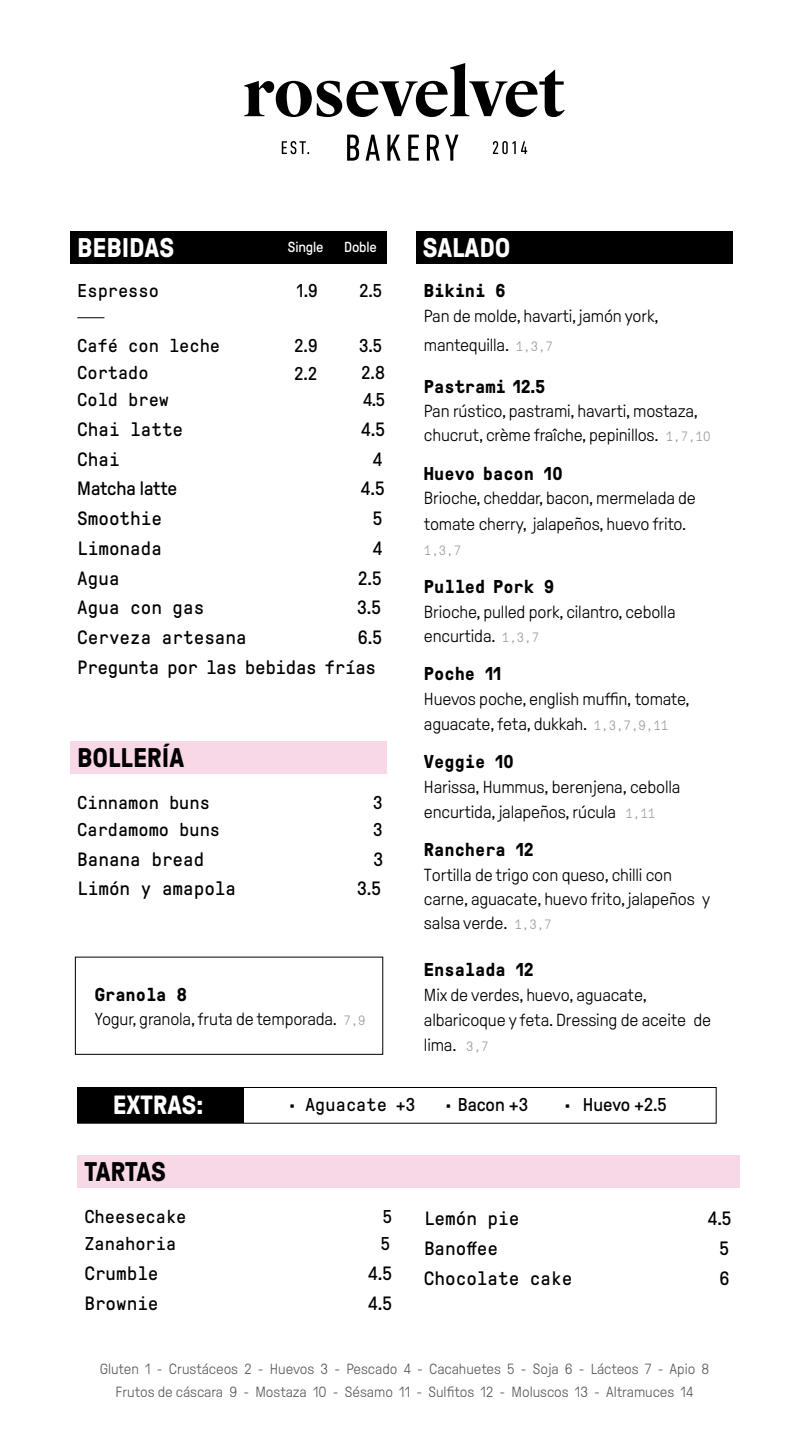
<style>
.page{position:relative;width:809px;height:1439px;background:#fff}
.page>*{position:absolute;margin:0;border:0;box-sizing:border-box;transform-origin:0 0}
.t1{font:700 26.95px "GT Pressura Pro";color:#000}
.t2{font:700 26.95px "GT Pressura Pro";color:#fff}
.t3{font:700 26.43px "GT Pressura Pro";color:#fff}
.t4{font:19.25px "GT Pressura Pro Mono";color:#000}
.t5{font:19.25px "GT Pressura Pro";color:#000}
.t6{font:19.25px "GT Pressura Pro Mono";letter-spacing:-.02em;color:#000}
.t7{font:18.55px "GT Pressura Pro Mono";color:#000}
.t8{font:700 18.55px "GT Pressura Pro Mono";color:#000}
.t9{font:18.55px/27.8px "GT Pressura Pro";color:#000}
.t10{font:300 17.5px/24.8px "GT Pressura Pro";letter-spacing:-.01em;color:#000}
.t11{font:300 14.7px/22.8px "GT Pressura Pro";color:#000;text-align:center}
.t12{font:14.53px "GT Pressura Pro";letter-spacing:-.01em;color:#fff}
.t13{font:300 13.47px "GT Pressura Pro Mono";color:#9d9d9c}
.s1{font-family:"GT Pressura Pro"}
.s2{font-family:"GT Pressura Pro Mono";font-size:13.47px;color:#9d9d9c}
.s3{font-family:"GT Pressura Pro Mono"}
</style>
<div class="page">
<div style="left:70px;top:231px;width:317px;height:33px;background:#000"></div>
<div style="left:415px;top:231px;width:317px;height:33px;background:#000"></div>
<div style="left:70px;top:740px;width:317px;height:33px;background:#f8d7e6"></div>
<svg style="left:77px;top:317px;width:27px;height:1px"></svg>
<div style="left:77px;top:1155px;width:662px;height:33px;background:#f8d7e6"></div>
<div style="left:78px;top:1087px;width:166px;height:36px;background:#000"></div>
<div style="left:77px;top:1087px;width:639px;height:36px;border:1px solid #000"></div>
<svg style="left:347px;top:135px;width:12px;height:26px"></svg>
<svg style="left:365px;top:135px;width:15px;height:26px"></svg>
<svg style="left:387px;top:135px;width:13px;height:26px"></svg>
<svg style="left:408px;top:135px;width:11px;height:26px"></svg>
<svg style="left:427px;top:135px;width:12px;height:26px"></svg>
<svg style="left:445px;top:135px;width:13px;height:26px"></svg>
<svg style="left:282px;top:141px;width:27px;height:13px"></svg>
<svg style="left:493px;top:141px;width:22px;height:13px"></svg>
<svg style="left:521px;top:141px;width:6px;height:13px"></svg>
<svg style="left:244px;top:63px;width:320px;height:54px"></svg>
<h1 class="t2" style="left:77px;top:233px;width:98px">BEBIDAS</h1>
<p class="t7" style="left:77px;top:281px;width:83px">Espresso</p>
<p class="t9" style="left:297px;top:277px;width:22px">1.9</p>
<p class="t9" style="left:359px;top:277px;width:24px">2.5</p>
<p class="t7" style="left:77px;top:335px;width:144px">Café con leche</p>
<p class="t9" style="left:359px;top:331px;width:25px">3.5</p>
<p class="t7" style="left:77px;top:363px;width:73px">Cortado</p>
<p class="t9" style="left:361px;top:359px;width:25px">2.8</p>
<p class="t7" style="left:77px;top:390px;width:93px">Cold brew</p>
<p class="t9" style="left:363px;top:386px;width:23px">4.5</p>
<p class="t4" style="left:77px;top:419px;width:107px">Chai latte</p>
<p class="t5" style="left:361px;top:419px;width:25px">4.5</p>
<p class="t4" style="left:77px;top:449px;width:44px">Chai</p>
<p class="t5" style="left:373px;top:449px;width:11px">4</p>
<p class="t5" style="left:77px;top:479px;width:101px">Matcha latte</p>
<p class="t5" style="left:361px;top:479px;width:25px">4.5</p>
<p class="t4" style="left:77px;top:508px;width:86px">Smoothie</p>
<p class="t5" style="left:373px;top:508px;width:11px">5</p>
<p class="t4" style="left:77px;top:538px;width:86px">Limonada</p>
<p class="t5" style="left:373px;top:538px;width:11px">4</p>
<p class="t4" style="left:77px;top:568px;width:44px">Agua</p>
<p class="t5" style="left:358px;top:568px;width:25px">2.5</p>
<p class="t4" style="left:77px;top:597px;width:129px">Agua con gas</p>
<p class="t5" style="left:357px;top:597px;width:25px">3.5</p>
<p class="t4" style="left:77px;top:627px;width:171px">Cerveza artesana</p>
<p class="t5" style="left:358px;top:627px;width:26px">6.5</p>
<p class="t6" style="left:77px;top:657px;width:300px">Pregunta por las bebidas frías</p>
<p class="t12" style="left:288px;top:239px;width:37px">Single</p>
<p class="t12" style="left:344px;top:239px;width:34px">Doble</p>
<p class="t9" style="left:294px;top:332px;width:24px">2.9<br>2.2</p>
<h1 class="t1" style="left:77px;top:743px;width:109px">BOLLERÍA</h1>
<p class="t7" style="left:77px;top:792px;width:134px">Cinnamon buns</p>
<p class="t9" style="left:373px;top:788px;width:11px">3</p>
<p class="t7" style="left:77px;top:819px;width:144px">Cardamomo buns</p>
<p class="t9" style="left:373px;top:816px;width:11px">3</p>
<p class="t4" style="left:77px;top:849px;width:129px">Banana bread</p>
<p class="t5" style="left:373px;top:849px;width:11px">3</p>
<p class="t4" style="left:77px;top:878px;width:160px">Limón y amapola</p>
<p class="t5" style="left:357px;top:878px;width:25px">3.5</p>
<p class="t8" style="left:95px;top:984px;width:93px">Granola <span class="s1">8</span></p>
<p class="t10" style="left:95px;top:1006px;width:272px">Yogur, granola, fruta de temporada. <span class="s2">7,9</span></p>
<h1 class="t2" style="left:423px;top:233px;width:89px">SALADO</h1>
<p class="t8" style="left:424px;top:280px;width:83px">Bikini <span class="s1">6</span></p>
<p class="t10" style="left:424px;top:302px;width:236px;line-height:28.9px">Pan de molde, havarti, jamón york, mantequilla. <span class="s2">1,3,7</span></p>
<p class="t8" style="left:424px;top:376px;width:123px">Pastrami <span class="s1">12.5</span></p>
<p class="t10" style="left:424px;top:399px;width:288px">Pan rústico, pastrami, havarti, mostaza, chucrut, crème fraîche, pepinillos. <span class="s2">1,7,10</span></p>
<p class="t8" style="left:424px;top:463px;width:140px">Huevo bacon <span class="s1">10</span></p>
<p class="t10" style="left:424px;top:486px;width:273px;line-height:25.4px">Brioche, cheddar, bacon, mermelada de tomate cherry, jalapeños, huevo frito.</p>
<p class="t13" style="left:424px;top:543px;width:39px">1,3,7</p>
<p class="t8" style="left:424px;top:577px;width:132px">Pulled Pork <span class="s1">9</span></p>
<p class="t10" style="left:424px;top:600px;width:253px;line-height:24px">Brioche, pulled pork, cilantro, cebolla encurtida. <span class="s2">1,3,7</span></p>
<p class="t8" style="left:424px;top:663px;width:79px">Poche <span class="s1">11</span></p>
<p class="t10" style="left:424px;top:687px;width:267px">Huevos poche, english muffin, tomate, aguacate, feta, dukkah. <span class="s2">1,3,7,9,11</span></p>
<p class="t8" style="left:424px;top:751px;width:91px">Veggie <span class="s1">10</span></p>
<p class="t10" style="left:424px;top:774px;width:258px">Harissa, Hummus, berenjena, cebolla encurtida, jalapeños, rúcula <span class="s2">1,11</span></p>
<p class="t8" style="left:424px;top:840px;width:111px">Ranchera <span class="s1">12</span></p>
<p class="t10" style="left:424px;top:863px;width:288px;line-height:23.8px">Tortilla de trigo con queso, chilli con carne, aguacate, huevo frito, jalapeños y salsa verde. <span class="s2">1,3,7</span></p>
<p class="t8" style="left:424px;top:959px;width:111px">Ensalada <span class="s1">12</span></p>
<p class="t10" style="left:424px;top:982px;width:289px">Mix de verdes, huevo, aguacate, albaricoque y feta. Dressing de aceite de lima. <span class="s2">3,7</span></p>
<h2 class="t3" style="left:113px;top:1091px;width:92px">EXTRAS:</h2>
<p class="t7" style="left:287px;top:1095px;width:130px">· Aguacate <span class="s1">+3</span></p>
<p class="t9" style="left:446px;top:1091px;width:84px">· Bacon +3</p>
<p class="t9" style="left:562px;top:1091px;width:106px"><span class="s3">·</span> Huevo +2.5</p>
<h1 class="t1" style="left:84px;top:1157px;width:83px">TARTAS</h1>
<p class="t7" style="left:84px;top:1206px;width:104px">Cheesecake</p>
<p class="t9" style="left:383px;top:1202px;width:11px">5</p>
<p class="t7" style="left:84px;top:1234px;width:93px">Zanahoria</p>
<p class="t9" style="left:381px;top:1230px;width:11px">5</p>
<p class="t4" style="left:84px;top:1263px;width:76px">Crumble</p>
<p class="t5" style="left:368px;top:1263px;width:25px">4.5</p>
<p class="t4" style="left:84px;top:1292px;width:76px">Brownie</p>
<p class="t5" style="left:368px;top:1292px;width:25px">4.5</p>
<p class="t4" style="left:424px;top:1208px;width:97px">Lemón pie</p>
<p class="t5" style="left:707px;top:1208px;width:25px">4.5</p>
<p class="t4" style="left:424px;top:1238px;width:76px">Banoffee</p>
<p class="t5" style="left:719px;top:1238px;width:11px">5</p>
<p class="t4" style="left:424px;top:1268px;width:150px">Chocolate cake</p>
<p class="t5" style="left:719px;top:1268px;width:11px">6</p>
<p class="t11" style="left:100px;top:1357px;width:611px">Gluten 1 - Crustáceos 2 - Huevos 3 - Pescado 4 - Cacahuetes 5 - Soja 6 - Lácteos 7 - Apio 8<br>Frutos de cáscara 9 - Mostaza 10 - Sésamo 11 - Sulfitos 12 - Moluscos 13 - Altramuces 14</p>
</div>
